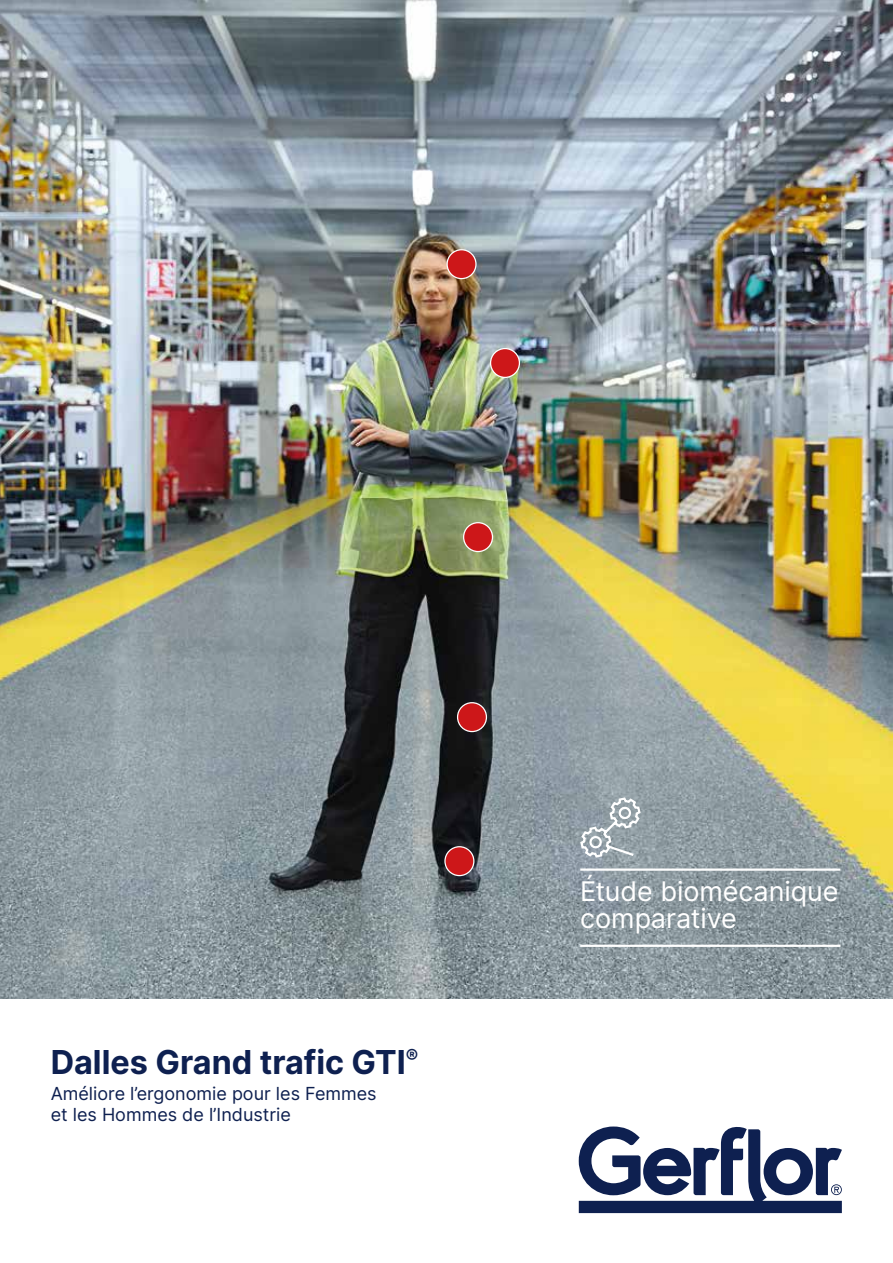
<style>
.page{position:relative;width:893px;height:1263px;background:#fff}
.page>*{position:absolute;margin:0;border:0;box-sizing:border-box;transform-origin:0 0}
.t1{font:700 33px "Inter";color:#0e2050}
.t2{font:27px/27px "Inter";letter-spacing:-.005em;color:#fff}
.t3{font:18px/21px "Inter";color:#0e2050}
</style>
<div class="page">
<svg style="left:579px;top:1126px;width:263px;height:87px"></svg>
<img style="left:0;top:0;width:893px;height:998px">
<div style="left:445px;top:847px;width:29px;height:28px;background:#cd1719;border-radius:50%"></div>
<div style="left:444px;top:846px;width:30px;height:30px;border:1px solid #fff;border-radius:50%"></div>
<div style="left:458px;top:703px;width:28px;height:28px;background:#cd1719;border-radius:50%"></div>
<div style="left:457px;top:702px;width:30px;height:30px;border:1px solid #fff;border-radius:50%"></div>
<div style="left:464px;top:523px;width:28px;height:28px;background:#cd1719;border-radius:50%"></div>
<div style="left:463px;top:522px;width:30px;height:30px;border:1px solid #fff;border-radius:50%"></div>
<div style="left:491px;top:349px;width:28px;height:28px;background:#cd1719;border-radius:50%"></div>
<div style="left:490px;top:348px;width:30px;height:30px;border:1px solid #fff;border-radius:50%"></div>
<div style="left:447px;top:250px;width:29px;height:29px;background:#cd1719;border-radius:50%"></div>
<div style="left:446px;top:249px;width:31px;height:30px;border:1px solid #fff;border-radius:50%"></div>
<svg style="left:579px;top:796px;width:63px;height:63px;background:#a5afb5"></svg>
<hr style="left:580px;top:868px;width:260px;height:3px;background:#fff">
<hr style="left:580px;top:945px;width:260px;height:2px;background:#fff">
<h1 class="t1" style="left:51px;top:1038px;width:369px">Dalles Grand trafic GTI<sup>®</sup></h1>
<p class="t3" style="left:51px;top:1083px;width:327px">Améliore l’ergonomie pour les Femmes et les Hommes de l’Industrie</p>
<h2 class="t2" style="left:580px;top:877px;width:260px">Étude biomécanique comparative</h2>
</div>
